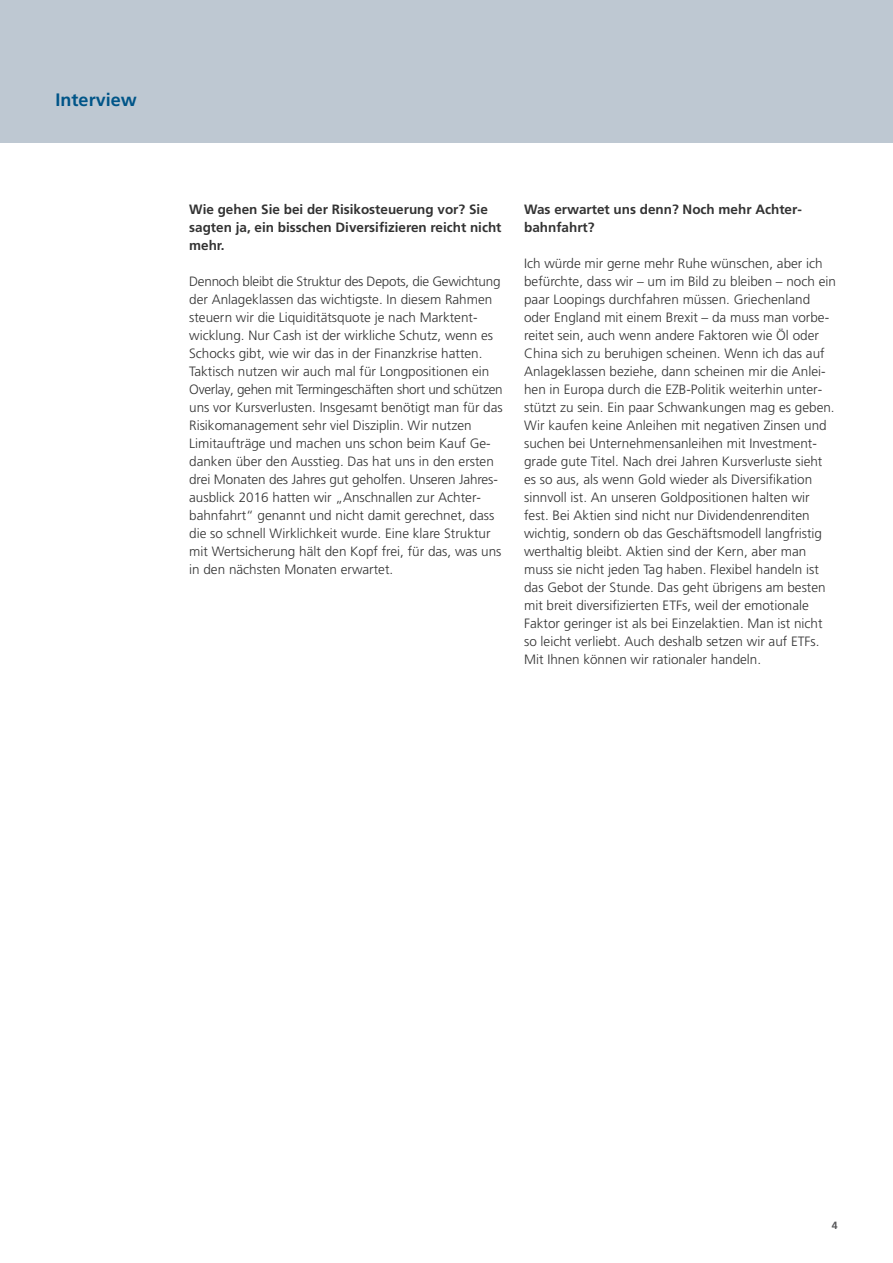
<style>
.page{position:relative;width:893px;height:1263px;background:#fff}
.page>*{position:absolute;margin:0;border:0;box-sizing:border-box;transform-origin:0 0}
.t1{font:700 18px "Deka Frutiger OTPS";color:#058}
.t2{font:300 13.5px/18px "Deka Frutiger OTPS";color:#333}
.t3{font:700 13.5px/18px "Deka Frutiger OTPS";color:#333}
.t4{font:700 10.5px "Deka Frutiger OTPS";color:#58585a}
</style>
<div class="page">
<div style="left:0;top:0;width:893px;height:142px;background:#bec8d2"></div>
<h1 class="t1" style="left:56px;top:89px;width:83px">Interview</h1>
<p class="t3" style="left:189px;top:201px;width:314px">Wie gehen Sie bei der Risikosteuerung vor? Sie sagten ja, ein bisschen Diversifizieren reicht nicht mehr.</p>
<p class="t2" style="left:189px;top:273px;width:315px">Dennoch bleibt die Struktur des Depots, die Gewichtung der Anlageklassen das wichtigste. In diesem Rahmen steuern wir die Liquiditätsquote je nach Marktent&shy;wicklung. Nur Cash ist der wirkliche Schutz, wenn es Schocks gibt, wie wir das in der Finanzkrise hatten.<br>Taktisch nutzen wir auch mal für Longpositionen ein Overlay, gehen mit Termingeschäften short und schützen uns vor Kursverlusten. Insgesamt benötigt man für das Risikomanagement sehr viel Disziplin. Wir nutzen Limitaufträge und machen uns schon beim Kauf Ge&shy;danken über den Ausstieg. Das hat uns in den ersten drei Monaten des Jahres gut geholfen. Unseren Jahres&shy;ausblick 2016 hatten wir „Anschnallen zur Achter&shy;bahnfahrt“ genannt und nicht damit gerechnet, dass die so schnell Wirklichkeit wurde. Eine klare Struktur mit Wertsicherung hält den Kopf frei, für das, was uns in den nächsten Monaten erwartet.</p>
<p class="t3" style="left:524px;top:201px;width:279px">Was erwartet uns denn? Noch mehr Achter&shy;bahnfahrt?</p>
<p class="t2" style="left:524px;top:255px;width:313px">Ich würde mir gerne mehr Ruhe wünschen, aber ich befürchte, dass wir – um im Bild zu bleiben – noch ein paar Loopings durchfahren müssen. Griechenland oder England mit einem Brexit – da muss man vorbe&shy;reitet sein, auch wenn andere Faktoren wie Öl oder China sich zu beruhigen scheinen. Wenn ich das auf Anlageklassen beziehe, dann scheinen mir die Anlei&shy;hen in Europa durch die EZB-Politik weiterhin unter&shy;stützt zu sein. Ein paar Schwankungen mag es geben.<br>Wir kaufen keine Anleihen mit negativen Zinsen und suchen bei Unternehmensanleihen mit Investment&shy;grade gute Titel. Nach drei Jahren Kursverluste sieht es so aus, als wenn Gold wieder als Diversifikation sinnvoll ist. An unseren Goldpositionen halten wir fest. Bei Aktien sind nicht nur Dividendenrenditen wichtig, sondern ob das Geschäftsmodell langfristig werthaltig bleibt. Aktien sind der Kern, aber man muss sie nicht jeden Tag haben. Flexibel handeln ist das Gebot der Stunde. Das geht übrigens am besten mit breit diversifizierten ETFs, weil der emotionale Faktor geringer ist als bei Einzelaktien. Man ist nicht so leicht verliebt. Auch deshalb setzen wir auf ETFs.<br>Mit Ihnen können wir rationaler handeln.</p>
<p class="t4" style="left:832px;top:1219px;width:7px">4</p>
</div>
